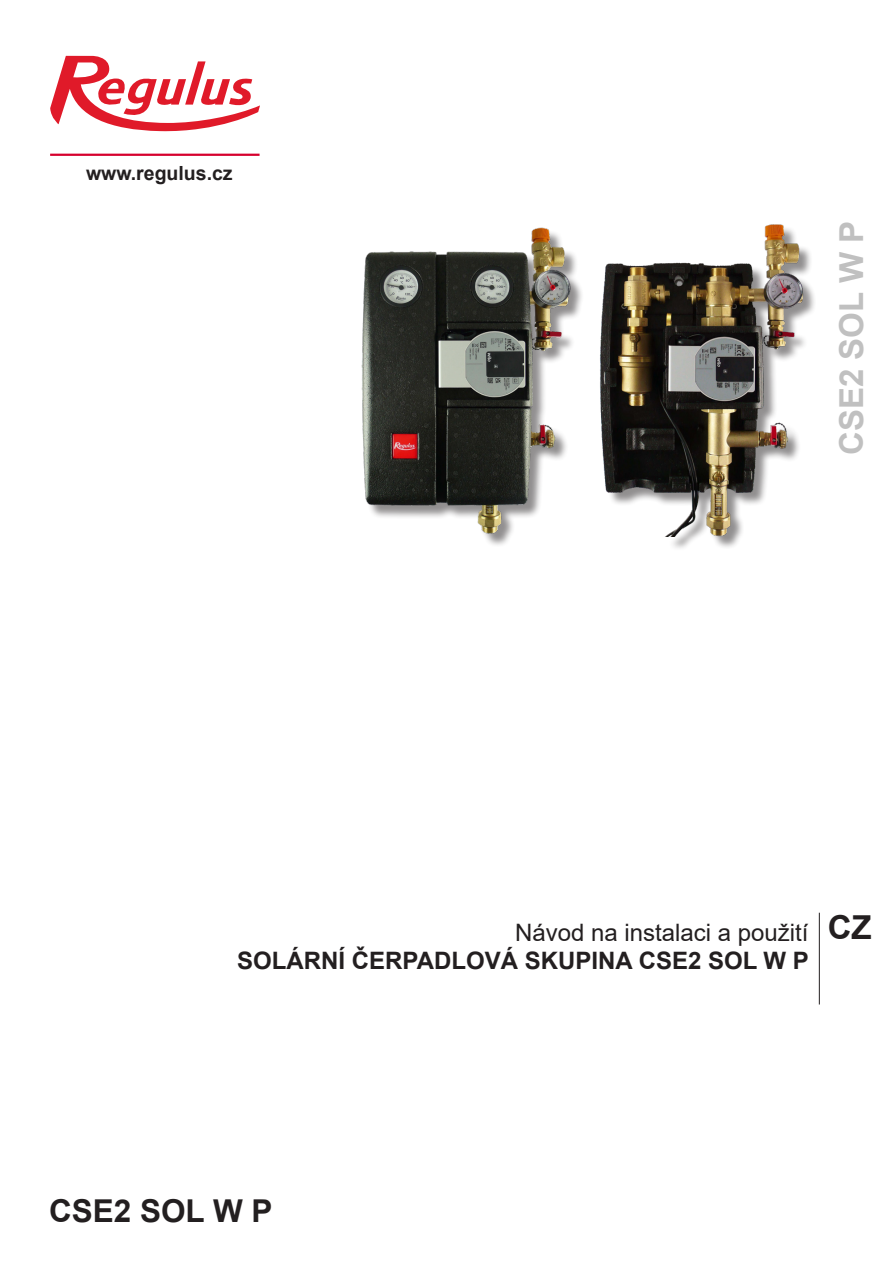
<style>
.page{position:relative;width:893px;height:1263px;background:#fff}
.page>*{position:absolute;margin:0;border:0;box-sizing:border-box;transform-origin:0 0}
.t1{font:700 33px "Arial";color:#c0c0c0}
.t2{font:700 33px "Arial";color:#231f20}
.t3{font:700 31.5px "Arial";color:#231f20}
.t4{font:700 24px "Arial";color:#231f20}
.t5{font:24px "Arial";color:#231f20}
.t6{font:700 19.5px "Arial";color:#231f20}
</style>
<div class="page">
<svg style="left:50px;top:56px;width:210px;height:75px"></svg>
<hr style="left:50px;top:154px;width:210px;height:2px;background:#d6002d">
<hr style="left:819px;top:913px;width:1px;height:91px;background:#231f20">
<div style="left:602px;top:226px;width:215px;height:325px;background:#231f20;opacity:.5"></div>
<img style="left:600px;top:224px;width:204px;height:312px">
<div style="left:364px;top:230px;width:220px;height:318px;background:#231f20;opacity:.5"></div>
<img style="left:361px;top:227px;width:210px;height:307px">
<p class="t6" style="left:86px;top:159px;width:148px">www.regulus.cz</p>
<p class="t1" style="left:828px;top:455px;width:236px;rotate:-90deg">CSE2 SOL W P</p>
<p class="t5" style="left:515px;top:916px;width:295px">Návod na instalaci a použití</p>
<p class="t2" style="left:828px;top:904px;width:45px">CZ</p>
<p class="t4" style="left:237px;top:944px;width:573px">SOLÁRNÍ ČERPADLOVÁ SKUPINA CSE2 SOL W P</p>
<p class="t3" style="left:49px;top:1189px;width:225px">CSE2 SOL W P</p>
</div>
